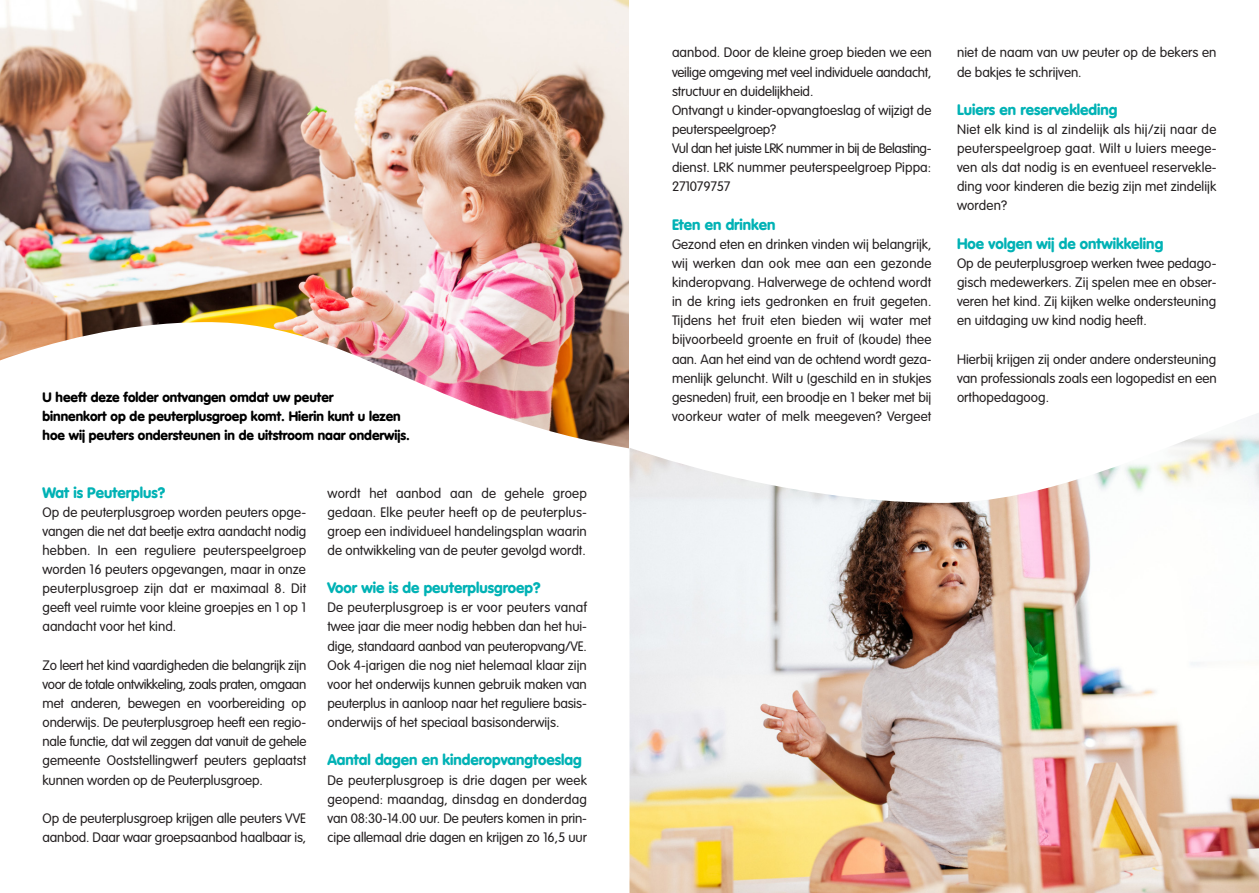
<style>
.page{position:relative;width:1259px;height:893px;background:#fff}
.page>*{position:absolute;margin:0;border:0;box-sizing:border-box;transform-origin:0 0}
.Standaard{font:900 15px "VAG Rounded Std";color:#00b2b5}
.Standaard-2{font:300 13.5px/19.2px "VAG Rounded Std";color:#231f20;text-align:justify}
.Standaard-3{font:900 13.5px "VAG Rounded Std";color:#000}
</style>
<div class="page">
<img style="left:0;top:0;width:629px;height:449px">
<img style="left:629px;top:414px;width:630px;height:479px">
<p class="Standaard-3" style="left:43px;top:389px;width:293px">U heeft deze folder ontvangen omdat uw peuter</p>
<p class="Standaard-3" style="left:43px;top:408px;width:360px">binnenkort op de peuterplusgroep komt. Hierin kunt u lezen</p>
<p class="Standaard-3" style="left:43px;top:427px;width:369px">hoe wij peuters ondersteunen in de uitstroom naar onderwijs.</p>
<p class="Standaard" style="left:43px;top:483px;width:124px">Wat is Peuterplus?</p>
<p class="Standaard-2" style="left:43px;top:503px;width:265px">Op de peuterplusgroep worden peuters opge&shy;vangen die net dat beetje extra aandacht nodig hebben. In een reguliere peuterspeelgroep worden 16 peuters opgevangen, maar in onze peuterplusgroep zijn dat er maximaal 8. Dit geeft veel ruimte voor kleine groepjes en 1 op 1 aandacht voor het kind.</p>
<p class="Standaard-2" style="left:43px;top:656px;width:265px">Zo leert het kind vaardigheden die belangrijk zijn voor de totale ontwikkeling, zoals praten, omgaan met anderen, bewegen en voorbereiding op onderwijs. De peuterplusgroep heeft een regio&shy;nale functie, dat wil zeggen dat vanuit de gehele gemeente Ooststellingwerf peuters geplaatst kunnen worden op de Peuterplusgroep.</p>
<p class="Standaard-2" style="left:43px;top:809px;width:265px">Op de peuterplusgroep krijgen alle peuters VVE aanbod. Daar waar groepsaanbod haalbaar is,</p>
<p class="Standaard-2" style="left:327px;top:484px;width:261px">wordt het aanbod aan de gehele groep gedaan. Elke peuter heeft op de peuterplus&shy;groep een individueel handelingsplan waarin de ontwikkeling van de peuter gevolgd wordt.</p>
<p class="Standaard" style="left:327px;top:579px;width:215px">Voor wie is de peuterplusgroep?</p>
<p class="Standaard-2" style="left:327px;top:598px;width:261px">De peuterplusgroep is er voor peuters vanaf twee jaar die meer nodig hebben dan het hui&shy;dige, standaard aanbod van peuteropvang/VE.<br>Ook 4-jarigen die nog niet helemaal klaar zijn voor het onderwijs kunnen gebruik maken van peuterplus in aanloop naar het reguliere basis&shy;onderwijs of het speciaal basisonderwijs.</p>
<p class="Standaard" style="left:327px;top:751px;width:256px">Aantal dagen en kinderopvangtoeslag</p>
<p class="Standaard-2" style="left:327px;top:771px;width:261px">De peuterplusgroep is drie dagen per week geopend: maandag, dinsdag en donderdag van 08:30-14.00 uur. De peuters komen in prin&shy;cipe allemaal drie dagen en krijgen zo 16,5 uur</p>
<p class="Standaard-2" style="left:672px;top:44px;width:261px">aanbod. Door de kleine groep bieden we een veilige omgeving met veel individuele aandacht, structuur en duidelijkheid.</p>
<p class="Standaard-2" style="left:672px;top:101px;width:261px">Ontvangt u kinder-opvangtoeslag of wijzigt de peuterspeelgroep?</p>
<p class="Standaard-2" style="left:672px;top:139px;width:261px">Vul dan het juiste LRK nummer in bij de Belasting&shy;dienst. LRK nummer peuterspeelgroep Pippa:<br>271079757</p>
<p class="Standaard" style="left:672px;top:215px;width:105px">Eten en drinken</p>
<p class="Standaard-2" style="left:672px;top:235px;width:261px">Gezond eten en drinken vinden wij belangrijk, wij werken dan ook mee aan een gezonde kinderopvang. Halverwege de ochtend wordt in de kring iets gedronken en fruit gegeten.<br>Tijdens het fruit eten bieden wij water met bijvoorbeeld groente en fruit of (koude) thee aan. Aan het eind van de ochtend wordt geza&shy;menlijk geluncht. Wilt u (geschild en in stukjes gesneden) fruit, een broodje en 1 beker met bij voorkeur water of melk meegeven? Vergeet</p>
<p class="Standaard-2" style="left:957px;top:44px;width:261px">niet de naam van uw peuter op de bekers en de bakjes te schrijven.</p>
<p class="Standaard" style="left:957px;top:100px;width:162px">Luiers en reservekleding</p>
<p class="Standaard-2" style="left:957px;top:120px;width:261px">Niet elk kind is al zindelijk als hij/zij naar de peuterspeelgroep gaat. Wilt u luiers meege&shy;ven als dat nodig is en eventueel reservekle&shy;ding voor kinderen die bezig zijn met zindelijk worden?</p>
<p class="Standaard" style="left:957px;top:234px;width:208px">Hoe volgen wij de ontwikkeling</p>
<p class="Standaard-2" style="left:957px;top:254px;width:261px">Op de peuterplusgroep werken twee pedago&shy;gisch medewerkers. Zij spelen mee en obser&shy;veren het kind. Zij kijken welke ondersteuning en uitdaging uw kind nodig heeft.</p>
<p class="Standaard-2" style="left:957px;top:350px;width:261px">Hierbij krijgen zij onder andere ondersteuning van professionals zoals een logopedist en een orthopedagoog.</p>
</div>
